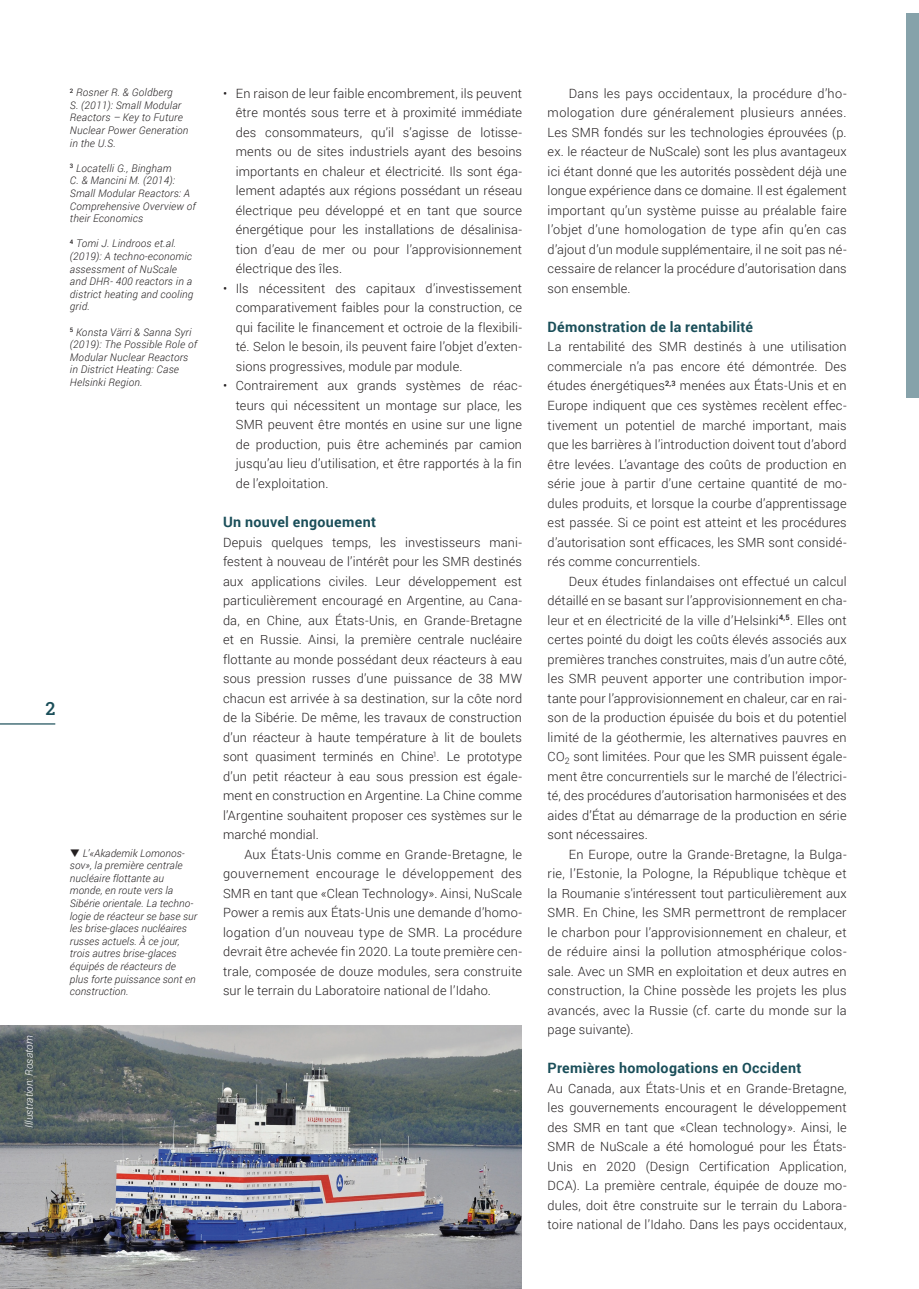
<style>
.page{position:relative;width:919px;height:1289px;background:#fff}
.page>*{position:absolute;margin:0;border:0;box-sizing:border-box;transform-origin:0 0}
.t1{font:500 18px "Roboto Slab";color:#1a4e59}
.t2{font:700 14.25px "Roboto";letter-spacing:.02em;color:#1a4e59}
.t3{font:300 12.75px/19.5px "Roboto";letter-spacing:.01em;color:#231f20;text-align:justify}
.t4{font:italic 300 10.5px/12.6px "Roboto";letter-spacing:.02em;color:#231f20}
.t5{font:italic 300 10.5px "Roboto";letter-spacing:.015em;color:#fff}
</style>
<div class="page">
<div style="left:906px;top:13px;width:12px;height:384px;background:#86a2aa"></div>
<img style="left:0;top:1025px;width:521px;height:263px">
<hr style="left:0;top:723px;width:55px;height:1px;background:#1a4e59">
<p class="t4" style="left:70px;top:86px;width:120px"><sup>2</sup> Rosner R. &amp; Goldberg<br>S. (2011): Small Modular<br>Reactors – Key to Future<br>Nuclear Power Generation in the U.S.</p>
<p class="t4" style="left:70px;top:161px;width:127px"><sup>3</sup> Locatelli G., Bingham<br>C. &amp; Mancini M. (2014):<br>Small Modular Reactors: A<br>Comprehensive Overview of their Economics</p>
<p class="t4" style="left:70px;top:237px;width:125px"><sup>4</sup> Tomi J. Lindroos et.al. (2019): A techno-economic assessment of NuScale and DHR- 400 reactors in a district heating and cooling grid.</p>
<p class="t4" style="left:70px;top:325px;width:129px"><sup>5</sup> Konsta Värri &amp; Sanna Syri (2019): The Possible Role of<br>Modular Nuclear Reactors in District Heating: Case<br>Helsinki Region.</p>
<h1 class="t1" style="left:45px;top:696px;width:11px">2</h1>
<p class="t5" style="left:22px;top:1128px;width:94px;rotate:-90deg">Illustration: Rosatom</p>
<p class="t4" style="left:70px;top:846px;width:129px">❑ L’«Akademik Lomonos&shy;sov», la première centrale nucléaire flottante au monde, en route vers la<br>Sibérie orientale. La techno&shy;logie de réacteur se base sur les brise-glaces nucléaires russes actuels. À ce jour, trois autres brise-glaces équipés de réacteurs de<br>plus forte puissance sont en construction.</p>
<p class="t3" style="left:236px;top:83px;width:288px;text-indent:-13px">• En raison de leur faible encombrement, ils peuvent être montés sous terre et à proximité immédiate des consommateurs, qu’il s’agisse de lotisse&shy;ments ou de sites industriels ayant des besoins importants en chaleur et électricité. Ils sont éga&shy;lement adaptés aux régions possédant un réseau électrique peu développé et en tant que source énergétique pour les installations de désalinisa&shy;tion d’eau de mer ou pour l’approvisionnement électrique des îles.</p>
<p class="t3" style="left:236px;top:278px;width:288px;text-indent:-13px">• Ils nécessitent des capitaux d’investissement comparativement faibles pour la construction, ce qui facilite le financement et octroie de la flexibili&shy;té. Selon le besoin, ils peuvent faire l’objet d’exten&shy;sions progressives, module par module.</p>
<p class="t3" style="left:236px;top:375px;width:288px;text-indent:-13px">• Contrairement aux grands systèmes de réac&shy;teurs qui nécessitent un montage sur place, les SMR peuvent être montés en usine sur une ligne de production, puis être acheminés par camion jusqu’au lieu d’utilisation, et être rapportés à la fin de l’exploitation.</p>
<p class="t2" style="left:223px;top:512px;width:154px">Un nouvel engouement</p>
<p class="t3" style="left:223px;top:532px;width:300px">Depuis quelques temps, les investisseurs mani&shy;festent à nouveau de l’intérêt pour les SMR destinés aux applications civiles. Leur développement est particulièrement encouragé en Argentine, au Cana&shy;da, en Chine, aux États-Unis, en Grande-Bretagne et en Russie. Ainsi, la première centrale nucléaire flottante au monde possédant deux réacteurs à eau sous pression russes d’une puissance de 38 MW chacun est arrivée à sa destination, sur la côte nord de la Sibérie. De même, les travaux de construction d’un réacteur à haute température à lit de boulets sont quasiment terminés en Chine<sup>1</sup>. Le prototype d’un petit réacteur à eau sous pression est égale&shy;ment en construction en Argentine. La Chine comme l’Argentine souhaitent proposer ces systèmes sur le marché mondial.</p>
<p class="t3" style="left:223px;top:844px;width:300px;text-indent:21px">Aux États-Unis comme en Grande-Bretagne, le gouvernement encourage le développement des SMR en tant que «Clean Technology». Ainsi, NuScale Power a remis aux États-Unis une demande d’homo&shy;logation d’un nouveau type de SMR. La procédure devrait être achevée fin 2020. La toute première cen&shy;trale, composée de douze modules, sera construite sur le terrain du Laboratoire national de l’Idaho.</p>
<p class="t3" style="left:547px;top:83px;width:300px;text-indent:21px">Dans les pays occidentaux, la procédure d’ho&shy;mologation dure généralement plusieurs années.<br>Les SMR fondés sur les technologies éprouvées (p. ex. le réacteur de NuScale) sont les plus avantageux ici étant donné que les autorités possèdent déjà une longue expérience dans ce domaine. Il est également important qu’un système puisse au préalable faire l’objet d’une homologation de type afin qu’en cas d’ajout d’un module supplémentaire, il ne soit pas né&shy;cessaire de relancer la procédure d’autorisation dans son ensemble.</p>
<p class="t2" style="left:547px;top:317px;width:207px">Démonstration de la rentabilité</p>
<p class="t3" style="left:547px;top:337px;width:300px">La rentabilité des SMR destinés à une utilisation commerciale n’a pas encore été démontrée. Des études énergétiques<sup>2,3</sup> menées aux États-Unis et en Europe indiquent que ces systèmes recèlent effec&shy;tivement un potentiel de marché important, mais que les barrières à l’introduction doivent tout d’abord être levées. L’avantage des coûts de production en série joue à partir d’une certaine quantité de mo&shy;dules produits, et lorsque la courbe d’apprentissage est passée. Si ce point est atteint et les procédures d’autorisation sont efficaces, les SMR sont considé&shy;rés comme concurrentiels.</p>
<p class="t3" style="left:547px;top:571px;width:300px;text-indent:21px">Deux études finlandaises ont effectué un calcul détaillé en se basant sur l’approvisionnement en cha&shy;leur et en électricité de la ville d’Helsinki<sup>4,5</sup>. Elles ont certes pointé du doigt les coûts élevés associés aux premières tranches construites, mais d’un autre côté, les SMR peuvent apporter une contribution impor&shy;tante pour l’approvisionnement en chaleur, car en rai&shy;son de la production épuisée du bois et du potentiel limité de la géothermie, les alternatives pauvres en CO<sub>2</sub> sont limitées. Pour que les SMR puissent égale&shy;ment être concurrentiels sur le marché de l’électrici&shy;té, des procédures d’autorisation harmonisées et des aides d’État au démarrage de la production en série sont nécessaires.</p>
<p class="t3" style="left:547px;top:844px;width:300px;text-indent:21px">En Europe, outre la Grande-Bretagne, la Bulga&shy;rie, l’Estonie, la Pologne, la République tchèque et la Roumanie s'intéressent tout particulièrement aux SMR. En Chine, les SMR permettront de remplacer le charbon pour l’approvisionnement en chaleur, et de réduire ainsi la pollution atmosphérique colos&shy;sale. Avec un SMR en exploitation et deux autres en construction, la Chine possède les projets les plus avancés, avec la Russie (cf. carte du monde sur la page suivante).</p>
<p class="t2" style="left:547px;top:1058px;width:255px">Premières homologations en Occident</p>
<p class="t3" style="left:547px;top:1078px;width:300px">Au Canada, aux États-Unis et en Grande-Bretagne, les gouvernements encouragent le développement des SMR en tant que «Clean technology». Ainsi, le SMR de NuScale a été homologué pour les États-Unis en 2020 (Design Certification Application, DCA). La première centrale, équipée de douze mo&shy;dules, doit être construite sur le terrain du Labora&shy;toire national de l’Idaho. Dans les pays occidentaux,</p>
</div>
